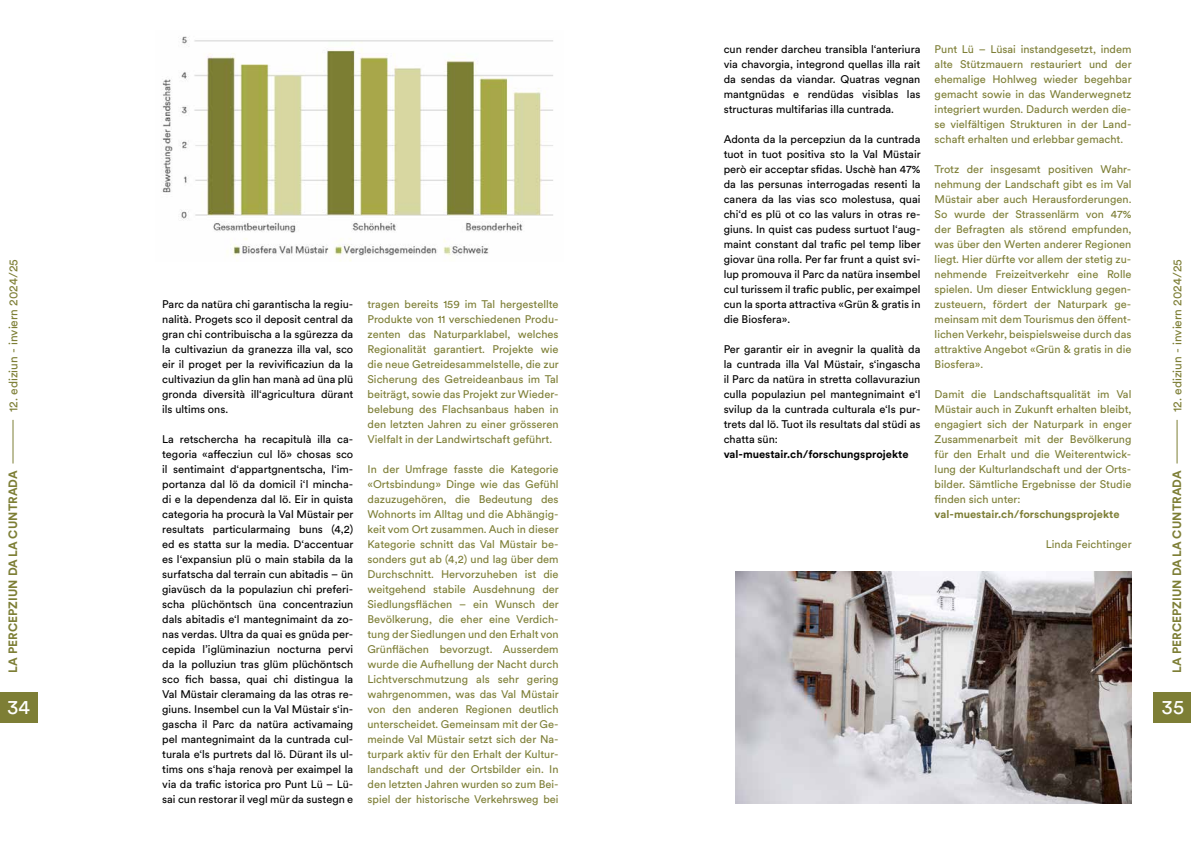
<style>
.page{position:relative;width:1191px;height:842px;background:#fff}
.page>*{position:absolute;margin:0;border:0;box-sizing:border-box;transform-origin:0 0}
.t1{font:20px "Circulargraubuenden";color:#fff}
.t2{font:12px "Circulargraubuenden";color:#7d7e35}
.t3{font:700 12px "Circulargraubuenden";letter-spacing:.01em;color:#7d7e35}
.t4{font:11px/15px "Circulargraubuenden";color:#7d7e35;text-align:justify}
.t5{font:11px/15px "Circulargraubuenden";color:#000;text-align:justify}
.t6{font:700 11px "Circulargraubuenden";color:#7d7e35}
.t7{font:700 11px "Circulargraubuenden";color:#000}
</style>
<div class="page">
<img style="left:161px;top:36px;width:392px;height:225px">
<img style="left:735px;top:571px;width:396px;height:233px">
<div style="left:1153px;top:692px;width:38px;height:30px;background:#7d7e35"></div>
<div style="left:0;top:692px;width:38px;height:30px;background:#7d7e35"></div>
<hr style="left:1176px;top:420px;width:1px;height:43px;background:#7d7e35">
<hr style="left:13px;top:420px;width:1px;height:43px;background:#7d7e35">
<p class="t4" style="left:934px;top:41px;width:198px">Punt Lü – Lüsai instandgesetzt, indem alte Stützmauern restauriert und der ehemalige Hohlweg wieder begehbar gemacht sowie in das Wanderwegnetz integriert wurden. Dadurch werden die&shy;se vielfältigen Strukturen in der Land&shy;schaft erhalten und erlebbar gemacht.</p>
<p class="t4" style="left:934px;top:161px;width:198px">Trotz der insgesamt positiven Wahr&shy;nehmung der Landschaft gibt es im Val Müstair aber auch Herausforderungen.<br>So wurde der Strassenlärm von 47% der Befragten als störend empfunden, was über den Werten anderer Regionen liegt. Hier dürfte vor allem der stetig zu&shy;nehmende Freizeitverkehr eine Rolle spielen. Um dieser Entwicklung gegen&shy;zusteuern, fördert der Naturpark ge&shy;meinsam mit dem Tourismus den öffent&shy;lichen Verkehr, beispielsweise durch das attraktive Angebot «Grün &amp; gratis in die Biosfera».</p>
<p class="t4" style="left:934px;top:386px;width:198px">Damit die Landschaftsqualität im Val Müstair auch in Zukunft erhalten bleibt, engagiert sich der Naturpark in enger Zusammenarbeit mit der Bevölkerung für den Erhalt und die Weiterentwick&shy;lung der Kulturlandschaft und der Orts&shy;bilder. Sämtliche Ergebnisse der Studie finden sich unter:</p>
<p class="t6" style="left:934px;top:506px;width:186px">val-muestair.ch/forschungsprojekte</p>
<p class="t4" style="left:1046px;top:536px;width:87px">Linda Feichtinger</p>
<p class="t5" style="left:723px;top:41px;width:198px">cun render darcheu transibla l‘anteriura via chavorgia, integrond quellas illa rait da sendas da viandar. Quatras vegnan mantgnüdas e rendüdas visiblas las structuras multifarias illa cuntrada.</p>
<p class="t5" style="left:723px;top:131px;width:198px">Adonta da la percepziun da la cuntrada tuot in tuot positiva sto la Val Müstair però eir acceptar sfidas. Uschè han 47% da las persunas interrogadas resenti la canera da las vias sco molestusa, quai chi‘d es plü ot co las valurs in otras re&shy;giuns. In quist cas pudess surtuot l‘aug&shy;maint constant dal trafic pel temp liber giovar üna rolla. Per far frunt a quist svi&shy;lup promouva il Parc da natüra insembel cul turissem il trafic public, per exaimpel cun la sporta attractiva «Grün &amp; gratis in die Biosfera».</p>
<p class="t5" style="left:723px;top:341px;width:198px">Per garantir eir in avegnir la qualità da la cuntrada illa Val Müstair, s‘ingascha il Parc da natüra in stretta collavuraziun culla populaziun pel mantegnimaint e‘l svilup da la cuntrada culturala e‘ls pur&shy;trets dal lö. Tuot ils resultats dal stüdi as chatta sün:</p>
<p class="t7" style="left:723px;top:447px;width:186px">val-muestair.ch/forschungsprojekte</p>
<p class="t2" style="left:5px;top:412px;width:154px;rotate:-90deg">12. ediziun - inviern 2024/25</p>
<p class="t2" style="left:1169px;top:412px;width:154px;rotate:-90deg">12. ediziun - inviern 2024/25</p>
<p class="t5" style="left:162px;top:296px;width:193px">Parc da natüra chi garantischa la regiu&shy;nalità. Progets sco il deposit central da gran chi contribuischa a la sgürezza da la cultivaziun da granezza illa val, sco eir il proget per la revivificaziun da la cultivaziun da glin han manà ad üna plü gronda diversità ill‘agricultura dürant ils ultims ons.</p>
<p class="t5" style="left:162px;top:431px;width:193px;text-align:left">La retschercha ha recapitulà illa ca&shy;tegoria «affecziun cul lö» chosas sco il sentimaint d‘appartgnentscha, l‘im&shy;portanza dal lö da domicil i‘l mincha&shy;di e la dependenza dal lö. Eir in quista categoria ha procurà la Val Müstair per resultats particularmaing buns (4,2) ed es statta sur la media. D‘accentuar es l‘expansiun plü o main stabila da la surfatscha dal terrain cun abitadis – ün giavüsch da la populaziun chi preferi&shy;scha plüchöntsch üna concentraziun dals abitadis e‘l mantegnimaint da zo&shy;nas verdas. Ultra da quai es gnüda per&shy;cepida l’iglüminaziun nocturna pervi da la polluziun tras glüm plüchöntsch sco fich bassa, quai chi distingua la Val Müstair cleramaing da las otras re&shy;giuns. Insembel cun la Val Müstair s‘in&shy;gascha il Parc da natüra activamaing pel mantegnimaint da la cuntrada cul&shy;turala e‘ls purtrets dal lö. Dürant ils ul&shy;tims ons s‘haja renovà per exaimpel la via da trafic istorica pro Punt Lü – Lü&shy;sai cun restorar il vegl mür da sustegn e</p>
<p class="t4" style="left:367px;top:296px;width:193px">tragen bereits 159 im Tal hergestellte Produkte von 11 verschiedenen Produ&shy;zenten das Naturparklabel, welches Regionalität garantiert. Projekte wie die neue Getreidesammelstelle, die zur Sicherung des Getreideanbaus im Tal beiträgt, sowie das Projekt zur Wieder&shy;belebung des Flachsanbaus haben in den letzten Jahren zu einer grösseren Vielfalt in der Landwirtschaft geführt.</p>
<p class="t4" style="left:367px;top:461px;width:193px">In der Umfrage fasste die Kategorie «Ortsbindung» Dinge wie das Gefühl dazuzugehören, die Bedeutung des Wohnorts im Alltag und die Abhängig&shy;keit vom Ort zusammen. Auch in dieser Kategorie schnitt das Val Müstair be&shy;sonders gut ab (4,2) und lag über dem Durchschnitt. Hervorzuheben ist die weitgehend stabile Ausdehnung der Siedlungsflächen – ein Wunsch der Bevölkerung, die eher eine Verdich&shy;tung der Siedlungen und den Erhalt von Grünflächen bevorzugt. Ausserdem wurde die Aufhellung der Nacht durch Lichtverschmutzung als sehr gering wahrgenommen, was das Val Müstair von den anderen Regionen deutlich unterscheidet. Gemeinsam mit der Ge&shy;meinde Val Müstair setzt sich der Na&shy;turpark aktiv für den Erhalt der Kultur&shy;landschaft und der Ortsbilder ein. In den letzten Jahren wurden so zum Bei&shy;spiel der historische Verkehrsweg bei</p>
<p class="t3" style="left:5px;top:672px;width:204px;rotate:-90deg">LA PERCEPZIUN DA LA CUNTRADA</p>
<p class="t3" style="left:1168px;top:672px;width:204px;rotate:-90deg">LA PERCEPZIUN DA LA CUNTRADA</p>
<h1 class="t1" style="left:7px;top:693px;width:25px">34</h1>
<h1 class="t1" style="left:1161px;top:693px;width:24px">35</h1>
</div>
